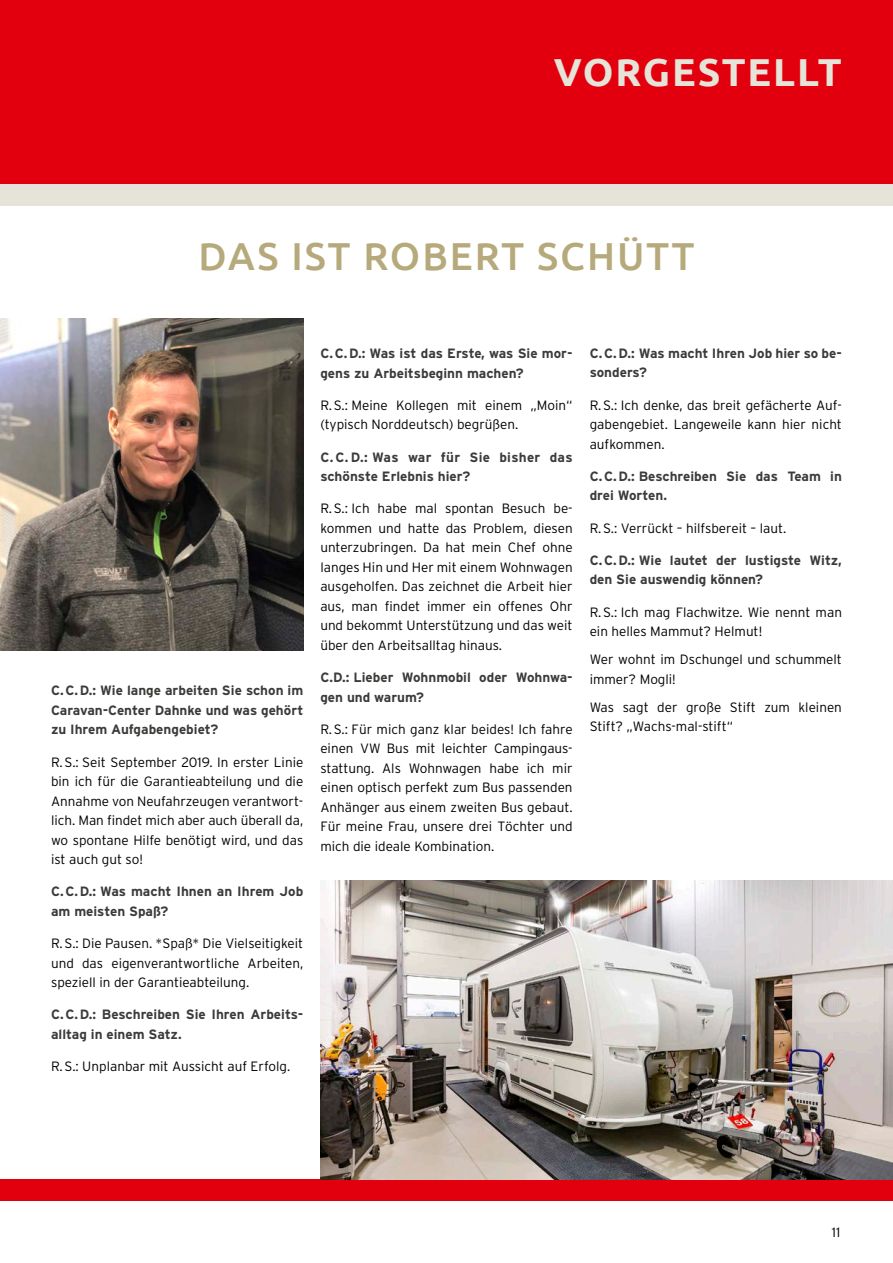
<style>
.page{position:relative;width:893px;height:1263px;background:#fff}
.page>*{position:absolute;margin:0;border:0;box-sizing:border-box;transform-origin:0 0}
.t1{font:500 39px "Ubuntu";letter-spacing:.05em;color:#b6aa7c}
.t2{font:700 39px "Ubuntu";letter-spacing:.05em;color:#e6e3d8}
.t3{font:300 13.5px/19.5px "Interstate";color:#000;text-align:justify}
.t4{font:700 13.5px/19.5px "Interstate";color:#3b3b39}
</style>
<div class="page">
<div style="left:0;top:0;width:893px;height:186px;background:#e3000e"></div>
<div style="left:0;top:1179px;width:893px;height:21px;background:#e3000e"></div>
<div style="left:0;top:184px;width:893px;height:22px;background:#e6e3d8"></div>
<img style="left:0;top:319px;width:303px;height:332px">
<img style="left:320px;top:880px;width:573px;height:299px">
<h1 class="t2" style="left:554px;top:48px;width:290px">VORGESTELLT</h1>
<h1 class="t1" style="left:199px;top:231px;width:497px">DAS IST ROBERT SCHÜTT</h1>
<p class="t4" style="left:51px;top:681px;width:254px;text-align:justify">C.C.D.: Wie lange arbeiten Sie schon im Caravan-Center Dahnke und was gehört zu Ihrem Aufgabengebiet?</p>
<p class="t3" style="left:51px;top:752px;width:254px">R.S.: Seit September 2019. In erster Linie bin ich für die Garantieabteilung und die Annahme von Neufahrzeugen verantwort&shy;lich. Man findet mich aber auch überall da, wo spontane Hilfe benötigt wird, und das ist auch gut so!</p>
<p class="t4" style="left:51px;top:882px;width:254px">C.C.D.: Was macht Ihnen an Ihrem Job am meisten Spaß?</p>
<p class="t3" style="left:51px;top:933px;width:254px">R.S.: Die Pausen. *Spaß* Die Vielseitigkeit und das eigenverantwortliche Arbeiten, speziell in der Garantieabteilung.</p>
<p class="t4" style="left:51px;top:1005px;width:252px">C.C.D.: Beschreiben Sie Ihren Arbeits‑ alltag in einem Satz.</p>
<p class="t3" style="left:51px;top:1056px;width:241px">R.S.: Unplanbar mit Aussicht auf Erfolg.</p>
<p class="t4" style="left:320px;top:343px;width:254px">C.C.D.: Was ist das Erste, was Sie mor&shy;gens zu Arbeitsbeginn machen?</p>
<p class="t3" style="left:320px;top:395px;width:254px">R.S.: Meine Kollegen mit einem „Moin“ (typisch Norddeutsch) begrüßen.</p>
<p class="t4" style="left:320px;top:447px;width:254px">C.C. D.: Was war für Sie bisher das schönste Erlebnis hier?</p>
<p class="t3" style="left:320px;top:499px;width:254px">R.S.: Ich habe mal spontan Besuch be&shy;kommen und hatte das Problem, diesen unterzubringen. Da hat mein Chef ohne langes Hin und Her mit einem Wohnwagen ausgeholfen. Das zeichnet die Arbeit hier aus, man findet immer ein offenes Ohr und bekommt Unterstützung und das weit über den Arbeitsalltag hinaus.</p>
<p class="t4" style="left:320px;top:667px;width:254px">C.D.: Lieber Wohnmobil oder Wohnwa&shy;gen und warum?</p>
<p class="t3" style="left:320px;top:719px;width:254px">R.S.: Für mich ganz klar beides! Ich fahre einen VW Bus mit leichter Campingaus&shy;stattung. Als Wohnwagen habe ich mir einen optisch perfekt zum Bus passenden Anhänger aus einem zweiten Bus gebaut.<br>Für meine Frau, unsere drei Töchter und mich die ideale Kombination.</p>
<p class="t4" style="left:590px;top:343px;width:254px">C.C.D.: Was macht Ihren Job hier so be&shy;sonders?</p>
<p class="t3" style="left:590px;top:395px;width:254px">R.S.: Ich denke, das breit gefächerte Auf&shy;gabengebiet. Langeweile kann hier nicht aufkommen.</p>
<p class="t4" style="left:590px;top:466px;width:254px">C.C.D.: Beschreiben Sie das Team in drei Worten.</p>
<p class="t3" style="left:590px;top:518px;width:198px">R.S.: Verrückt – hilfsbereit – laut.</p>
<p class="t4" style="left:590px;top:550px;width:254px">C.C.D.: Wie lautet der lustigste Witz, den Sie auswendig können?</p>
<p class="t3" style="left:590px;top:602px;width:254px">R.S.: Ich mag Flachwitze. Wie nennt man ein helles Mammut? Helmut!</p>
<p class="t3" style="left:590px;top:650px;width:254px">Wer wohnt im Dschungel und schummelt immer? Mogli!</p>
<p class="t3" style="left:590px;top:697px;width:254px">Was sagt der große Stift zum kleinen<br>Stift? „Wachs-mal-stift“</p>
<p class="t3" style="left:832px;top:1222px;width:10px">11</p>
</div>
